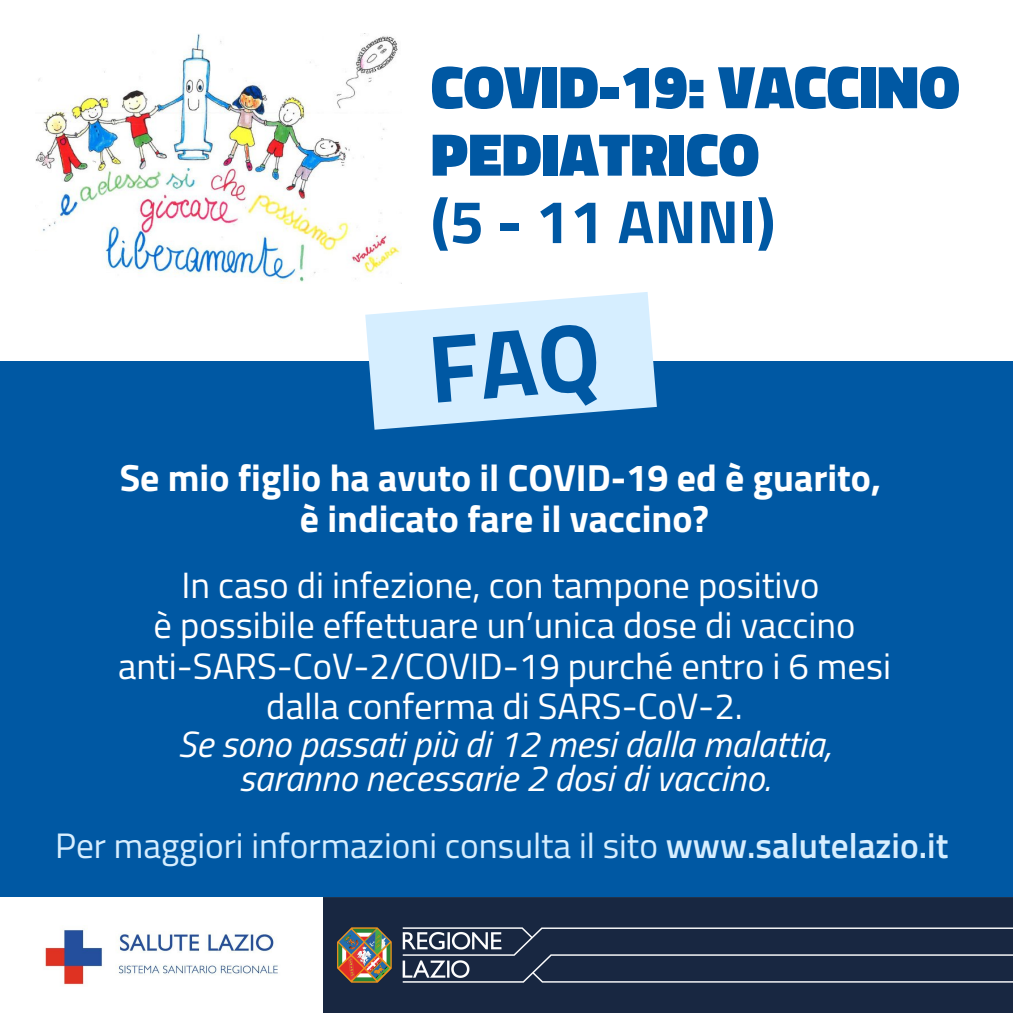
<style>
.page{position:relative;width:1013px;height:1013px;background:#fff}
.page>*{position:absolute;margin:0;border:0;box-sizing:border-box;transform-origin:0 0}
.t1{font:900 61.12px/67.4px "Titillium Web";color:#0058a3}
.t2{font:700 61.12px "Titillium Web";color:#0058a3}
.t3{font:700 37.88px "Titillium Web";color:#fff}
.t4{font:36.5px "Titillium Web";color:#fff}
.t5{font:italic 36.5px "Titillium Web";color:#fff}
.t6{font:35.38px "Titillium Web";color:#d6eeff}
.s1{font-weight:600}
</style>
<div class="page">
<div style="left:0;top:361px;width:1012px;height:619px;background:#0058a3"></div>
<div style="left:0;top:897px;width:1012px;height:115px;background:#fff"></div>
<img style="left:324px;top:897px;width:688px;height:115px">
<img style="left:45px;top:929px;width:233px;height:56px">
<img style="left:36px;top:33px;width:365px;height:249px">
<div style="left:16px;top:25px;width:54px;height:25px;background:#fff"></div>
<div style="left:16px;top:251px;width:54px;height:36px;background:#fff"></div>
<svg style="left:365px;top:292px;width:292px;height:138px"></svg>
<p class="t1" style="left:431px;top:52px;width:530px">COVID-19: VACCINO<br>PEDIATRICO</p>
<p class="t2" style="left:431px;top:174px;width:346px">(5 - 11 ANNI)</p>
<p class="t3" style="left:120px;top:448px;width:762px">Se mio figlio ha avuto il COVID-19 ed è guarito,</p>
<p class="t3" style="left:300px;top:489px;width:411px">è indicato fare il vaccino?</p>
<p class="t4" style="left:181px;top:556px;width:639px">In caso di infezione, con tampone positivo</p>
<p class="t4" style="left:153px;top:597px;width:703px">è possibile effettuare un’unica dose di vaccino</p>
<p class="t4" style="left:118px;top:637px;width:774px">anti-SARS-CoV-2/COVID-19 purché entro i 6 mesi</p>
<p class="t4" style="left:266px;top:677px;width:478px">dalla conferma di SARS-CoV-2.</p>
<p class="t5" style="left:178px;top:715px;width:655px">Se sono passati più di 12 mesi dalla malattia,</p>
<p class="t5" style="left:239px;top:750px;width:533px">saranno necessarie 2 dosi di vaccino.</p>
<p class="t6" style="left:55px;top:817px;width:894px">Per maggiori informazioni consulta il sito <span class="s1">www.salutelazio.it</span></p>
</div>
